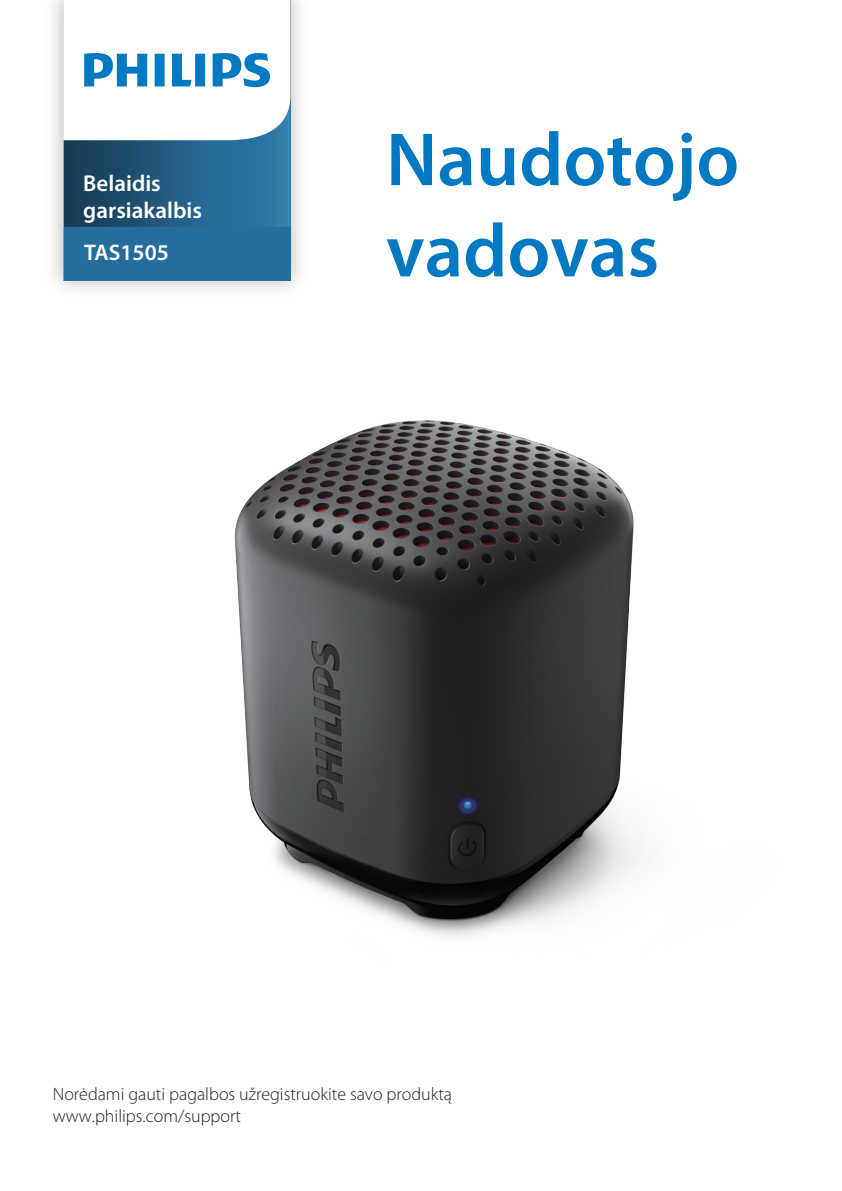
<style>
.page{position:relative;width:842px;height:1191px;background:#fff}
.page>*{position:absolute;margin:0;border:0;box-sizing:border-box;transform-origin:0 0}
.t1{font:600 76px/91.2px "Myriad Pro";color:#0079c2}
.t2{font:600 23px/27.6px "Myriad Pro";color:#fff}
.t3{font:600 22.6px "Myriad Pro";color:#fff}
.t4{font:300 18px/21.6px "Myriad Pro";color:#231f20}
</style>
<div class="page">
<img style="left:53px;top:0;width:247px;height:289px">
<svg style="left:64px;top:0;width:226px;height:227px"></svg>
<div style="left:64px;top:227px;width:226px;height:53px;background:#256d9c"></div>
<img style="left:234px;top:420px;width:408px;height:517px">
<p class="t2" style="left:83px;top:169px;width:120px">Belaidis garsiakalbis</p>
<p class="t3" style="left:84px;top:238px;width:86px">TAS1505</p>
<h1 class="t1" style="left:386px;top:112px;width:355px">Naudotojo vadovas</h1>
<p class="t4" style="left:53px;top:1083px;width:401px">Norėdami gauti pagalbos užregistruokite savo produktą www.philips.com/support</p>
</div>
